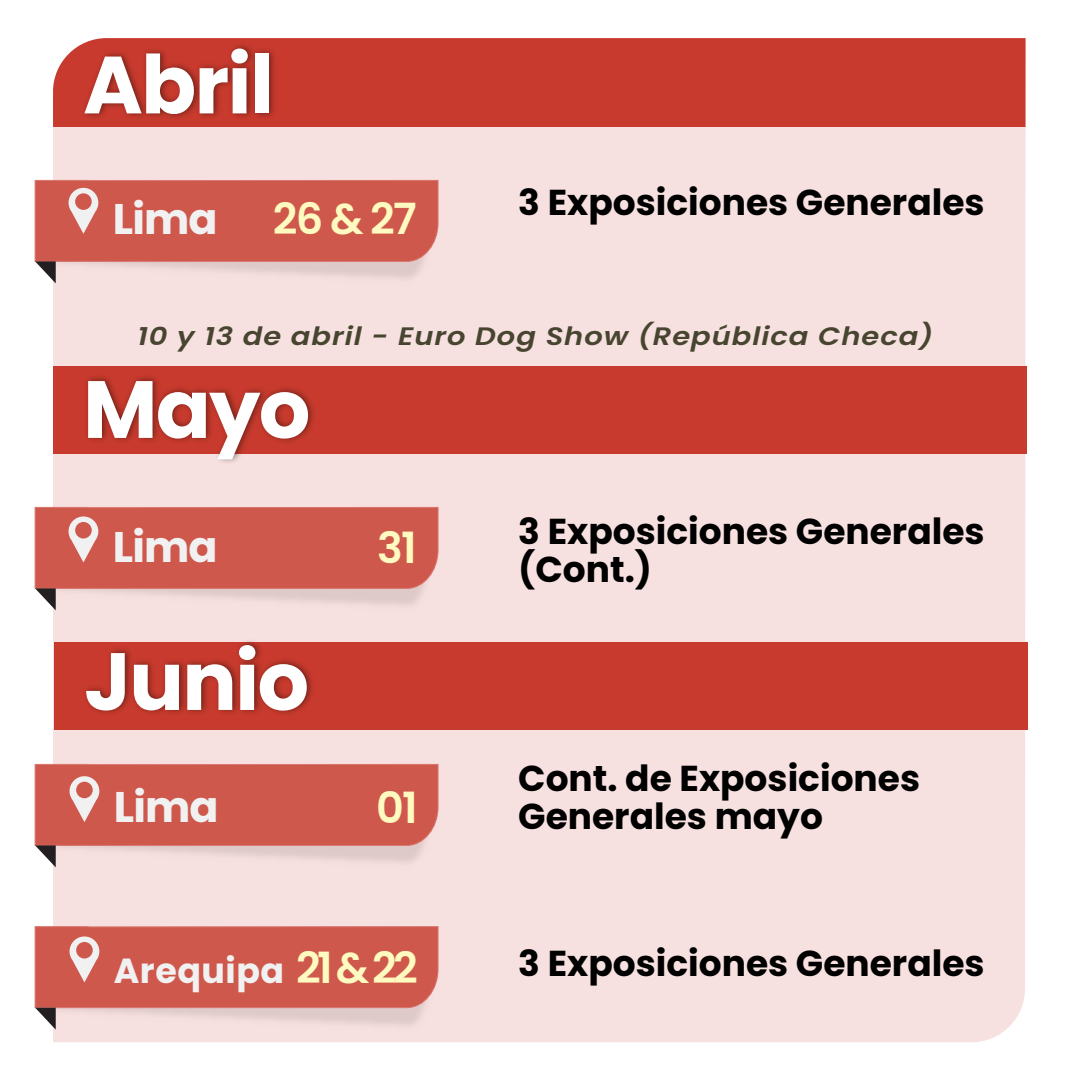
<style>
.page{position:relative;width:1080px;height:1080px;background:#fff}
.page>*{position:absolute;margin:0;border:0;box-sizing:border-box;transform-origin:0 0}
.t1{font:700 81px "Poppins";letter-spacing:-.02em;color:#fff}
.t2{font:600 43px "Poppins";letter-spacing:-.04em;color:#fffac0}
.t3{font:700 42.8px "Poppins";letter-spacing:-.02em;color:#f1f1f2}
.t4{font:700 36px/38px "Poppins";color:#000}
.t5{font:700 34.8px "Poppins";letter-spacing:.015em;color:#f1f1f2}
.t6{font:italic 600 25.2px "Poppins";letter-spacing:.03em;color:#474530;scale:1.15 1}
.s1{font-weight:600;font-size:43px;color:#fffac0}
</style>
<div class="page">
<div style="left:53px;top:127px;width:973px;height:915px;background:#f7e1e0"></div>
<div style="left:53px;top:38px;width:973px;height:89px;background:#c73a2d"></div>
<img style="left:76px;top:38px;width:209px;height:112px">
<div style="left:35px;top:150px;width:430px;height:164px;background:#f7e1e0"></div>
<svg style="left:34px;top:180px;width:405px;height:103px;background:#d5766d"></svg>
<div style="left:54px;top:642px;width:974px;height:88px;background:#c73a2d"></div>
<img style="left:77px;top:641px;width:243px;height:93px">
<div style="left:35px;top:734px;width:430px;height:308px;background:#f7e1e0"></div>
<svg style="left:34px;top:764px;width:405px;height:103px;background:#d5756d"></svg>
<svg style="left:34px;top:926px;width:405px;height:104px;background:#d5766e"></svg>
<div style="left:53px;top:366px;width:974px;height:88px;background:#c73a2d"></div>
<img style="left:76px;top:359px;width:246px;height:118px">
<div style="left:35px;top:477px;width:430px;height:164px;background:#f7e1e0"></div>
<svg style="left:34px;top:507px;width:405px;height:103px;background:#d5766d"></svg>
<div style="left:521px;top:184px;width:473px;height:60px;background:#f7e1e0"></div>
<div style="left:521px;top:513px;width:473px;height:98px;background:#f7e1e0"></div>
<div style="left:521px;top:945px;width:473px;height:60px;background:#f7e1e0"></div>
<div style="left:521px;top:760px;width:416px;height:98px;background:#f7e1e0"></div>
<h1 class="t1" style="left:83px;top:38px;width:192px">Abril</h1>
<p class="t3" style="left:113px;top:194px;width:106px">Lima</p>
<p class="t2" style="left:273px;top:194px;width:146px">26 &amp; 27</p>
<p class="t4" style="left:518px;top:184px;width:468px">3 Exposiciones Generales</p>
<p class="t6" style="left:138px;top:321px;width:694px">10 y 13 de abril - Euro Dog Show (República Checa)</p>
<h1 class="t1" style="left:83px;top:363px;width:229px">Mayo</h1>
<p class="t3" style="left:113px;top:523px;width:106px">Lima</p>
<p class="t2" style="left:377px;top:523px;width:41px">31</p>
<h1 class="t1" style="left:84px;top:635px;width:227px">Junio</h1>
<p class="t3" style="left:114px;top:782px;width:106px">Lima</p>
<p class="t2" style="left:376px;top:783px;width:43px">01</p>
<p class="t5" style="left:114px;top:951px;width:306px">Arequipa <span class="s1">21 &amp; 22</span></p>
<p class="t4" style="left:518px;top:513px;width:468px">3 Exposiciones Generales (Cont.)</p>
<p class="t4" style="left:518px;top:760px;width:403px">Cont. de Exposiciones<br>Generales mayo</p>
<p class="t4" style="left:518px;top:945px;width:468px">3 Exposiciones Generales</p>
</div>
